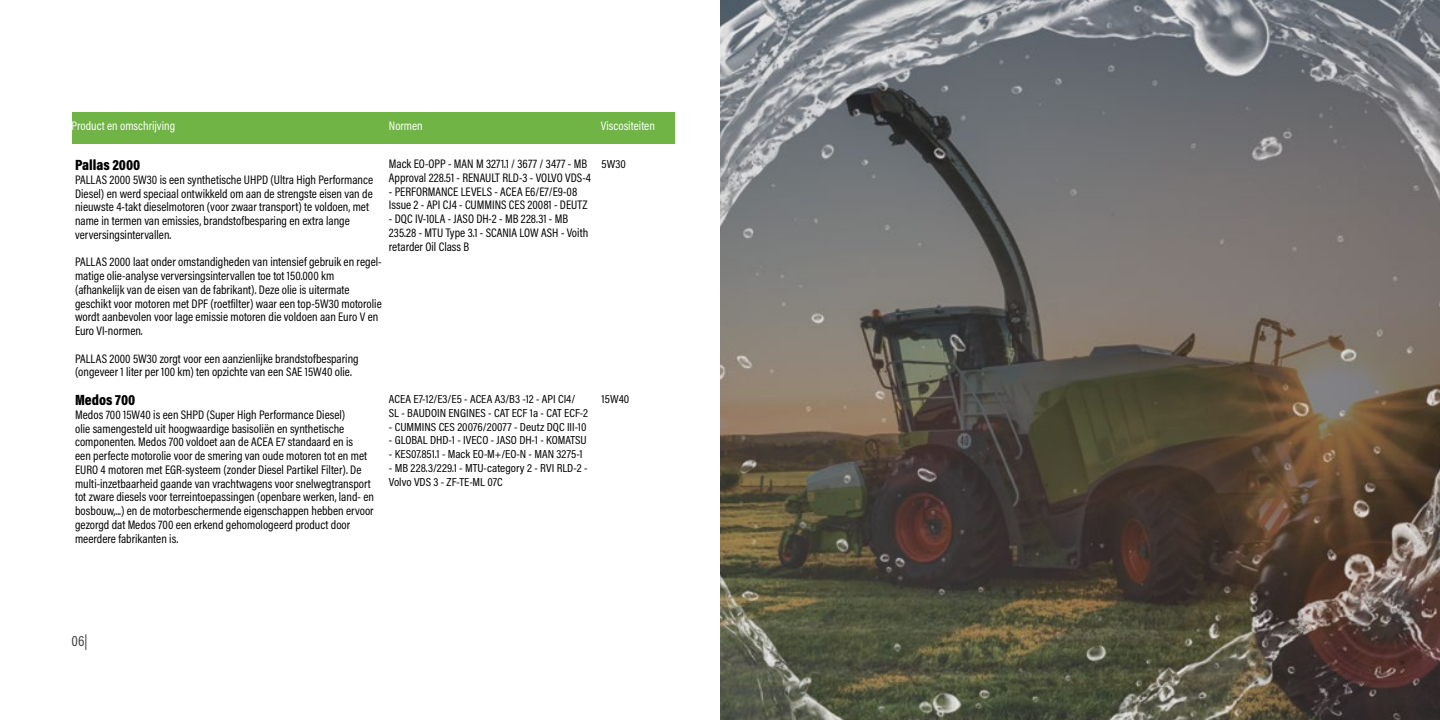
<style>
.page{position:relative;width:1440px;height:720px;background:#fff}
.page>*{position:absolute;margin:0;border:0;box-sizing:border-box;transform-origin:0 0}
.t1{font:900 15px "Acumin Pro Cond";color:#000}
.t2{font:15px "Acumin Pro Cond";color:#414042}
.t3{font:12.5px/13.8px "Acumin Pro Cond";color:#000}
.t4{font:12.5px "Acumin Pro Cond";color:#fff}
.t5{font:11.75px/13.8px "Acumin Pro Cond";color:#000;scale:1.06 1}
</style>
<div class="page">
<img style="left:720px;top:0;width:720px;height:720px">
<div style="left:72px;top:112px;width:602px;height:31px;background:#6fb444"></div>
<p class="t4" style="left:72px;top:118px;width:105px">Product en omschrijving</p>
<p class="t4" style="left:389px;top:118px;width:35px">Normen</p>
<p class="t4" style="left:601px;top:118px;width:56px">Viscositeiten</p>
<p class="t1" style="left:75px;top:155px;width:67px">Pallas 2000</p>
<p class="t3" style="left:75px;top:172px;width:300px">PALLAS 2000 5W30 is een synthetische UHPD (Ultra High Performance Diesel) en werd speciaal ontwikkeld om aan de strengste eisen van de nieuwste 4-takt dieselmotoren (voor zwaar transport) te voldoen, met name in termen van emissies, brandstofbesparing en extra lange verversingsintervallen.</p>
<p class="t3" style="left:75px;top:255px;width:308px">PALLAS 2000 laat onder omstandigheden van intensief gebruik en regel&shy;matige olie-analyse verversingsintervallen toe tot 150.000 km (afhankelijk van de eisen van de fabrikant). Deze olie is uitermate geschikt voor motoren met DPF (roetfilter) waar een top-5W30 motorolie wordt aanbevolen voor lage emissie motoren die voldoen aan Euro V en Euro VI-normen.</p>
<p class="t3" style="left:75px;top:351px;width:285px">PALLAS 2000 5W30 zorgt voor een aanzienlijke brandstofbesparing (ongeveer 1 liter per 100 km) ten opzichte van een SAE 15W40 olie.</p>
<p class="t3" style="left:389px;top:157px;width:204px">Mack EO-OPP - MAN M 3271.1 / 3677 / 3477 - MB<br>Approval 228.51 - RENAULT RLD-3 - VOLVO VDS-4</p>
<p class="t3" style="left:389px;top:184px;width:200px">- PERFORMANCE LEVELS - ACEA E6/E7/E9-08<br>Issue 2 - API CJ4 - CUMMINS CES 20081 - DEUTZ</p>
<p class="t3" style="left:389px;top:212px;width:201px">- DQC IV-10LA - JASO DH-2 - MB 228.31 - MB<br>235.28 - MTU Type 3.1 - SCANIA LOW ASH - Voith retarder Oil Class B</p>
<p class="t5" style="left:602px;top:157px;width:24px">5W30</p>
<p class="t1" style="left:75px;top:390px;width:62px">Medos 700</p>
<p class="t3" style="left:75px;top:407px;width:300px">Medos 700 15W40 is een SHPD (Super High Performance Diesel)<br>olie samengesteld uit hoogwaardige basisoliën en synthetische componenten. Medos 700 voldoet aan de ACEA E7 standaard en is<br>een perfecte motorolie voor de smering van oude motoren tot en met EURO 4 motoren met EGR-systeem (zonder Diesel Partikel Filter). De multi-inzetbaarheid gaande van vrachtwagens voor snelwegtransport tot zware diesels voor terreintoepassingen (openbare werken, land- en bosbouw,...) en de motorbeschermende eigenschappen hebben ervoor gezorgd dat Medos 700 een erkend gehomologeerd product door meerdere fabrikanten is.</p>
<p class="t5" style="left:389px;top:392px;width:189px">ACEA E7-12/E3/E5 - ACEA A3/B3 -12 - API CI4/<br>SL - BAUDOIN ENGINES - CAT ECF 1a - CAT ECF-2</p>
<p class="t5" style="left:389px;top:420px;width:188px">- CUMMINS CES 20076/20077 - Deutz DQC III-10</p>
<p class="t5" style="left:389px;top:433px;width:188px">- GLOBAL DHD-1 - IVECO - JASO DH-1 - KOMATSU</p>
<p class="t5" style="left:389px;top:447px;width:184px">- KES07.851.1 - Mack EO-M+/EO-N - MAN 3275-1</p>
<p class="t5" style="left:389px;top:461px;width:189px">- MB 228.3/229.1 - MTU-category 2 - RVI RLD-2 -<br>Volvo VDS 3 - ZF-TE-ML 07C</p>
<p class="t5" style="left:602px;top:392px;width:28px">15W40</p>
<p class="t2" style="left:72px;top:631px;width:17px">06|</p>
</div>
